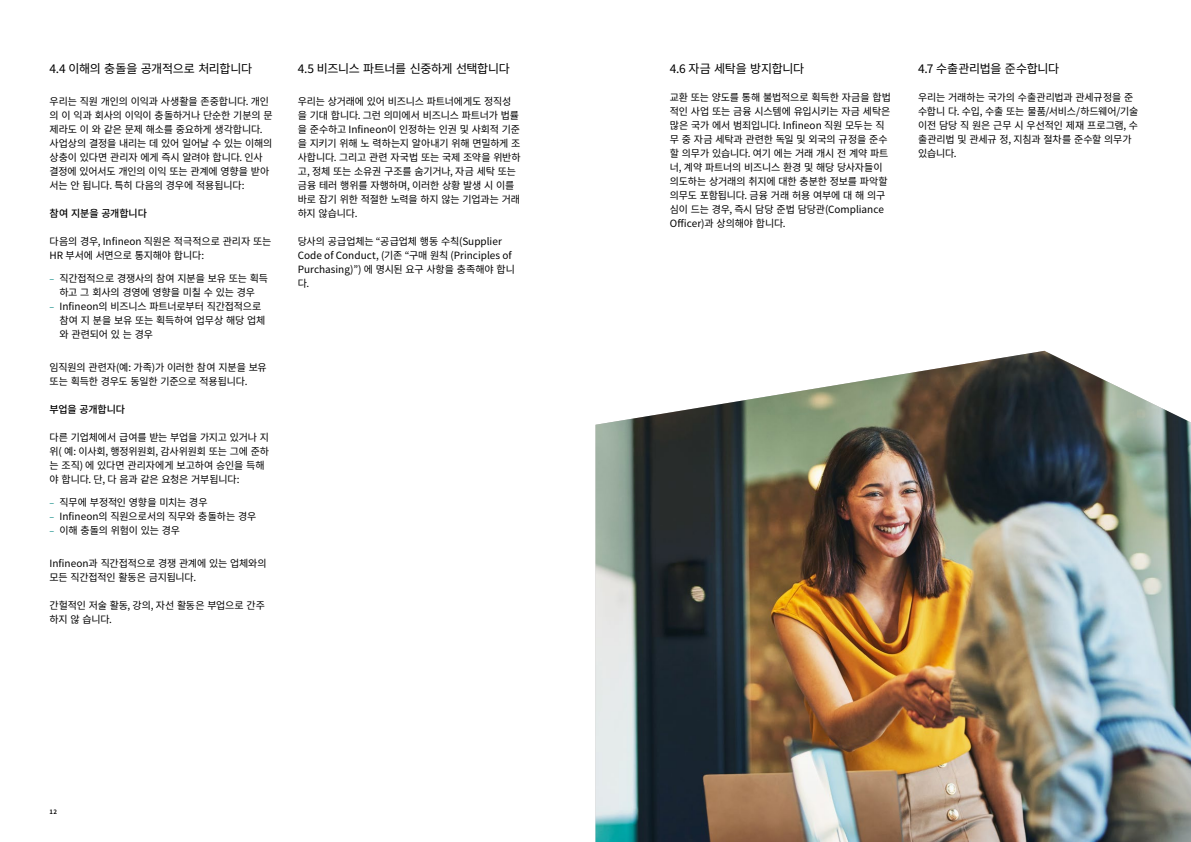
<style>
.page{position:relative;width:1191px;height:842px;background:#fff}
.page>*{position:absolute;margin:0;border:0;box-sizing:border-box;transform-origin:0 0}
.t1{font:12px "Source Han Sans K";letter-spacing:-.03em;color:#000}
.t2{font:12px "Source Han Sans K";letter-spacing:-.01em;color:#000}
.t3{font:10px/14px "Source Han Sans K";letter-spacing:-.015em;color:#000}
.t4{font:500 10px "Source Han Sans K";letter-spacing:-.01em;color:#000}
.t5{font:600 7px "Source Sans 3";color:#000}
.s1{font-family:"Source Sans 3";color:#00847f}
</style>
<div class="page">
<img style="left:595px;top:351px;width:596px;height:491px">
<p class="t1" style="left:50px;top:61px;width:204px">4.4 이해의 충돌을 공개적으로 처리합니다</p>
<p class="t3" style="left:50px;top:95px;width:224px">우리는 직원 개인의 이익과 사생활을 존중합니다. 개인 의 이 익과 회사의 이익이 충돌하거나 단순한 기분의 문 제라도 이 와 같은 문제 해소를 중요하게 생각합니다. 사업상의 결정을 내리는 데 있어 일어날 수 있는 이해의 상충이 있다면 관리자 에게 즉시 알려야 합니다. 인사 결정에 있어서도 개인의 이익 또는 관계에 영향을 받아 서는 안 됩니다. 특히 다음의 경우에 적용됩니다:</p>
<p class="t4" style="left:50px;top:208px;width:99px">참여 지분을 공개합니다</p>
<p class="t3" style="left:50px;top:235px;width:223px">다음의 경우, Infineon 직원은 적극적으로 관리자 또는<br>HR 부서에 서면으로 통지해야 합니다:</p>
<p class="t3" style="left:50px;top:271px;width:220px;text-align:center"><span class="s1">–</span> 직간접적으로 경쟁사의 참여 지분을 보유 또는 획득 하고 그 회사의 경영에 영향을 미칠 수 있는 경우</p>
<p class="t3" style="left:60px;top:299px;width:207px;text-indent:-10px"><span class="s1">–</span> Infineon의 비즈니스 파트너로부터 직간접적으로 참여 지 분을 보유 또는 획득하여 업무상 해당 업체 와 관련되어 있 는 경우</p>
<p class="t3" style="left:50px;top:361px;width:219px">임직원의 관련자(예: 가족)가 이러한 참여 지분을 보유 또는 획득한 경우도 동일한 기준으로 적용됩니다.</p>
<p class="t4" style="left:50px;top:404px;width:77px">부업을 공개합니다</p>
<p class="t3" style="left:50px;top:431px;width:221px">다른 기업체에서 급여를 받는 부업을 가지고 있거나 지 위( 예: 이사회, 행정위원회, 감사위원회 또는 그에 준하 는 조직) 에 있다면 관리자에게 보고하여 승인을 득해 야 합니다. 단, 다 음과 같은 요청은 거부됩니다:</p>
<p class="t3" style="left:50px;top:495px;width:159px"><span class="s1">–</span> 직무에 부정적인 영향을 미치는 경우</p>
<p class="t3" style="left:50px;top:509px;width:208px"><span class="s1">–</span> Infineon의 직원으로서의 직무와 충돌하는 경우</p>
<p class="t3" style="left:50px;top:523px;width:132px"><span class="s1">–</span> 이해 충돌의 위험이 있는 경우</p>
<p class="t3" style="left:50px;top:557px;width:218px">Infineon과 직간접적으로 경쟁 관계에 있는 업체와의 모든 직간접적인 활동은 금지됩니다.</p>
<p class="t3" style="left:50px;top:599px;width:217px">간헐적인 저술 활동, 강의, 자선 활동은 부업으로 간주 하지 않 습니다.</p>
<p class="t1" style="left:298px;top:61px;width:214px">4.5 비즈니스 파트너를 신중하게 선택합니다</p>
<p class="t3" style="left:298px;top:95px;width:224px">우리는 상거래에 있어 비즈니스 파트너에게도 정직성 을 기대 합니다. 그런 의미에서 비즈니스 파트너가 법률 을 준수하고 Infineon이 인정하는 인권 및 사회적 기준 을 지키기 위해 노 력하는지 알아내기 위해 면밀하게 조 사합니다. 그리고 관련 자국법 또는 국제 조약을 위반하 고, 정체 또는 소유권 구조를 숨기거나, 자금 세탁 또는 금융 테러 행위를 자행하며, 이러한 상황 발생 시 이를 바로 잡기 위한 적절한 노력을 하지 않는 기업과는 거래 하지 않습니다.</p>
<p class="t3" style="left:298px;top:235px;width:219px">당사의 공급업체는 “공급업체 행동 수칙(Supplier<br>Code of Conduct, (기존 “구매 원칙 (Principles of<br>Purchasing)”) 에 명시된 요구 사항을 충족해야 합니 다.</p>
<p class="t5" style="left:50px;top:807px;width:9px">12</p>
<p class="t1" style="left:670px;top:61px;width:136px">4.6 자금 세탁을 방지합니다</p>
<p class="t3" style="left:670px;top:90px;width:223px">교환 또는 양도를 통해 불법적으로 획득한 자금을 합법 적인 사업 또는 금융 시스템에 유입시키는 자금 세탁은 많은 국가 에서 범죄입니다. Infineon 직원 모두는 직 무 중 자금 세탁과 관련한 독일 및 외국의 규정을 준수 할 의무가 있습니다. 여기 에는 거래 개시 전 계약 파트 너, 계약 파트너의 비즈니스 환경 및 해당 당사자들이 의도하는 상거래의 취지에 대한 충분한 정보를 파악할 의무도 포함됩니다. 금융 거래 허용 여부에 대 해 의구 심이 드는 경우, 즉시 담당 준법 담당관(Compliance<br>Officer)과 상의해야 합니다.</p>
<p class="t2" style="left:918px;top:61px;width:143px">4.7 수출관리법을 준수합니다</p>
<p class="t3" style="left:918px;top:90px;width:222px">우리는 거래하는 국가의 수출관리법과 관세규정을 준 수합니 다. 수입, 수출 또는 물품/서비스/하드웨어/기술 이전 담당 직 원은 근무 시 우선적인 제재 프로그램, 수 출관리법 및 관세규 정, 지침과 절차를 준수할 의무가 있습니다.</p>
</div>
